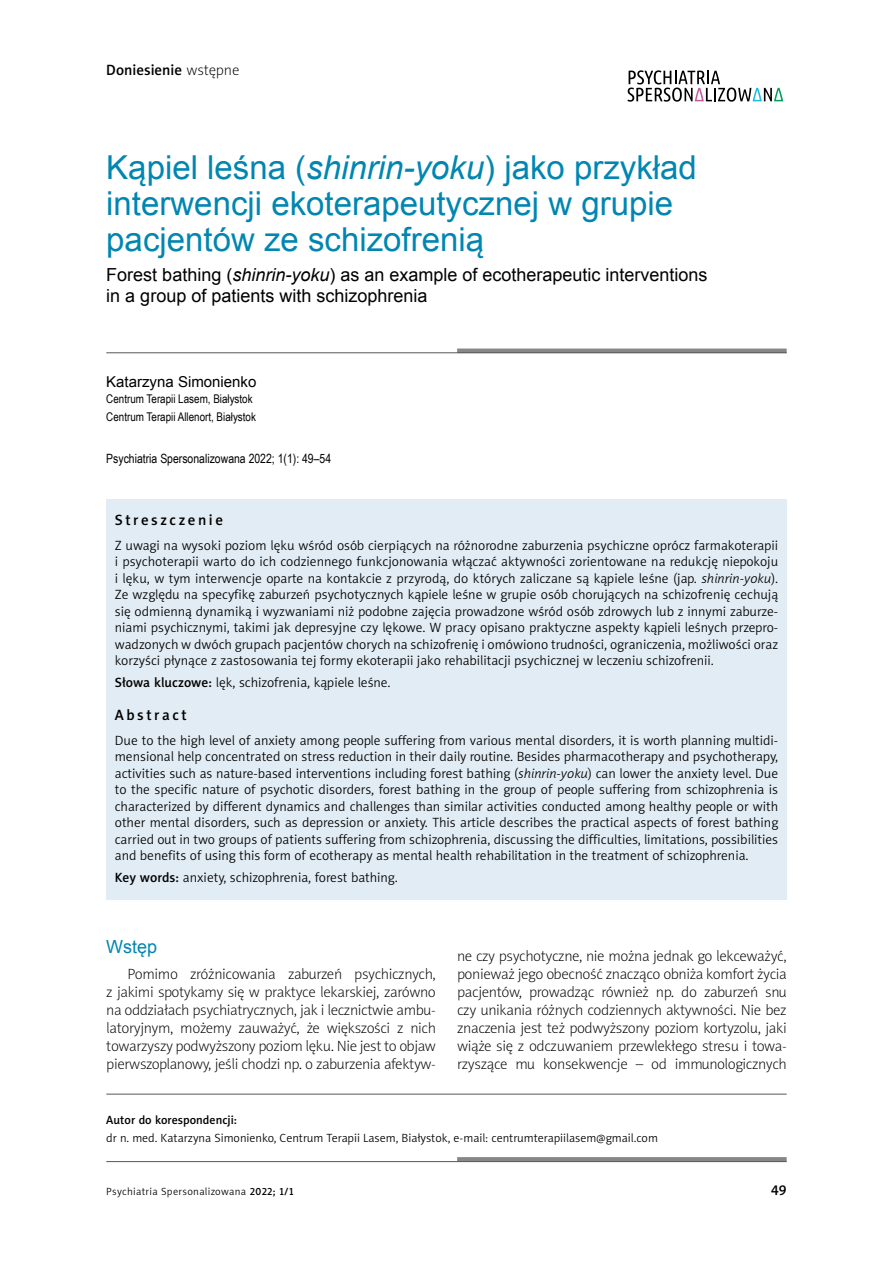
<style>
.page{position:relative;width:893px;height:1263px;background:#fff}
.page>*{position:absolute;margin:0;border:0;box-sizing:border-box;transform-origin:0 0}
.t1{font:33px/36px "Arial";color:#0086b1}
.t2{font:18px/21px "Arial";color:#000}
.t3{font:18px "Arial";color:#0086b1}
.t4{font:15px/18px "Naomi Sans EFN Thin";letter-spacing:-.02em;color:#000;text-align:justify}
.t5{font:15px "Naomi Sans EFN Medium";letter-spacing:.17em;color:#000}
.t6{font:15px "Arial";color:#000}
.t7{font:15px "Naomi Sans EFN Medium";color:#000}
.t8{font:14.25px "Naomi Sans EFNPS Medium";color:#000}
.t9{font:13.5px/16.5px "Naomi Sans EFN Light";color:#000;text-align:justify}
.t10{font:12.75px "Arial Narrow";color:#000}
.t11{font:12px "Naomi Sans EFN Light";color:#000}
.t12{font:12px/18px "Arial Narrow";color:#000}
.t13{font:12px "Naomi Sans EFN Medium";color:#000}
.t14{font:10.5px "Naomi Sans EFNPS Light";letter-spacing:.03em;color:#000}
.s1{font-family:"Naomi Sans EFN Thin"}
.s2{font-style:italic}
.s3{font-family:"Naomi Sans EFN Medium"}
.s4{font-family:"Naomi Sans EFNPS Medium"}
</style>
<div class="page">
<svg style="left:627px;top:70px;width:156px;height:32px"></svg>
<div style="left:106px;top:499px;width:681px;height:400px;background:#e2ecf4"></div>
<div style="left:457px;top:348px;width:330px;height:5px;background:#878787"></div>
<hr style="left:106px;top:352px;width:681px;height:1px;background:#575756">
<hr style="left:457px;top:1157px;width:330px;height:4px;background:#878787">
<hr style="left:106px;top:1161px;width:681px;height:1px;background:#575756">
<hr style="left:106px;top:1094px;width:681px;height:1px;background:#575756">
<p class="t7" style="left:106px;top:61px;width:135px">Doniesienie <span class="s1">wstępne</span></p>
<h1 class="t1" style="left:106px;top:150px;width:592px">Kąpiel leśna (<span class="s2">shinrin-yoku</span>) jako przykład interwencji ekoterapeutycznej w grupie pacjentów ze schizofrenią</h1>
<h2 class="t2" style="left:106px;top:264px;width:603px">Forest bathing (<span class="s2">shinrin-yoku</span>) as an example of ecotherapeutic interventions in a group of patients with schizophrenia</h2>
<p class="t6" style="left:106px;top:371px;width:152px">Katarzyna Simonienko</p>
<p class="t12" style="left:106px;top:389px;width:151px">Centrum Terapii Lasem, Białystok<br>Centrum Terapii Allenort, Białystok</p>
<p class="t10" style="left:106px;top:449px;width:226px">Psychiatria Spersonalizowana 2022; 1(1): 49–54</p>
<p class="t5" style="left:115px;top:511px;width:110px">Streszczenie</p>
<p class="t9" style="left:115px;top:537px;width:665px">Z uwagi na wysoki poziom lęku wśród osób cierpiących na różnorodne zaburzenia psychiczne oprócz farmakoterapii i psychoterapii warto do ich codziennego funkcjonowania włączać aktywności zorientowane na redukcję niepokoju i lęku, w tym interwencje oparte na kontakcie z przyrodą, do których zaliczane są kąpiele leśne (jap. <span class="s2">shinrin-yoku</span>).<br>Ze względu na specyfikę zaburzeń psychotycznych kąpiele leśne w grupie osób chorujących na schizofrenię cechują się odmienną dynamiką i wyzwaniami niż podobne zajęcia prowadzone wśród osób zdrowych lub z innymi zaburze&shy;niami psychicznymi, takimi jak depresyjne czy lękowe. W pracy opisano praktyczne aspekty kąpieli leśnych przepro&shy;wadzonych w dwóch grupach pacjentów chorych na schizofrenię i omówiono trudności, ograniczenia, możliwości oraz korzyści płynące z zastosowania tej formy ekoterapii jako rehabilitacji psychicznej w leczeniu schizofrenii.</p>
<p class="t9" style="left:115px;top:674px;width:277px"><span class="s3">Słowa kluczowe:</span> lęk, schizofrenia, kąpiele leśne.</p>
<p class="t5" style="left:115px;top:706px;width:73px">Abstract</p>
<p class="t9" style="left:115px;top:732px;width:665px">Due to the high level of anxiety among people suffering from various mental disorders, it is worth planning multidi&shy;mensional help concentrated on stress reduction in their daily routine. Besides pharmacotherapy and psychotherapy, activities such as nature-based interventions including forest bathing (<span class="s2">shinrin-yoku</span>) can lower the anxiety level. Due to the specific nature of psychotic disorders, forest bathing in the group of people suffering from schizophrenia is characterized by different dynamics and challenges than similar activities conducted among healthy people or with other mental disorders, such as depression or anxiety. This article describes the practical aspects of forest bathing carried out in two groups of patients suffering from schizophrenia, discussing the difficulties, limitations, possibilities and benefits of using this form of ecotherapy as mental health rehabilitation in the treatment of schizophrenia.</p>
<p class="t9" style="left:115px;top:869px;width:285px"><span class="s3">Key words:</span> anxiety, schizophrenia, forest bathing.</p>
<h2 class="t3" style="left:106px;top:934px;width:53px">Wstęp</h2>
<p class="t4" style="left:106px;top:965px;width:331px;text-indent:21px">Pomimo zróżnicowania zaburzeń psychicznych, z jakimi spotykamy się w praktyce lekarskiej, zarówno na oddziałach psychiatrycznych, jak i lecznictwie ambu&shy;latoryjnym, możemy zauważyć, że większości z nich towarzyszy podwyższony poziom lęku. Nie jest to objaw pierwszoplanowy, jeśli chodzi np. o zaburzenia afektyw-</p>
<p class="t4" style="left:457px;top:947px;width:331px">ne czy psychotyczne, nie można jednak go lekceważyć, ponieważ jego obecność znacząco obniża komfort życia pacjentów, prowadząc również np. do zaburzeń snu czy unikania różnych codziennych aktywności. Nie bez znaczenia jest też podwyższony poziom kortyzolu, jaki wiąże się z odczuwaniem przewlekłego stresu i towa&shy;rzyszące mu konsekwencje – od immunologicznych</p>
<p class="t13" style="left:106px;top:1113px;width:132px">Autor do korespondencji:</p>
<p class="t11" style="left:106px;top:1131px;width:553px">dr n. med. Katarzyna Simonienko, Centrum Terapii Lasem, Białystok, e-mail: centrumterapiilasem@gmail.com</p>
<p class="t14" style="left:106px;top:1185px;width:189px">Psychiatria Spersonalizowana <span class="s4">2022; 1/1</span></p>
<p class="t8" style="left:771px;top:1182px;width:17px">49</p>
</div>
